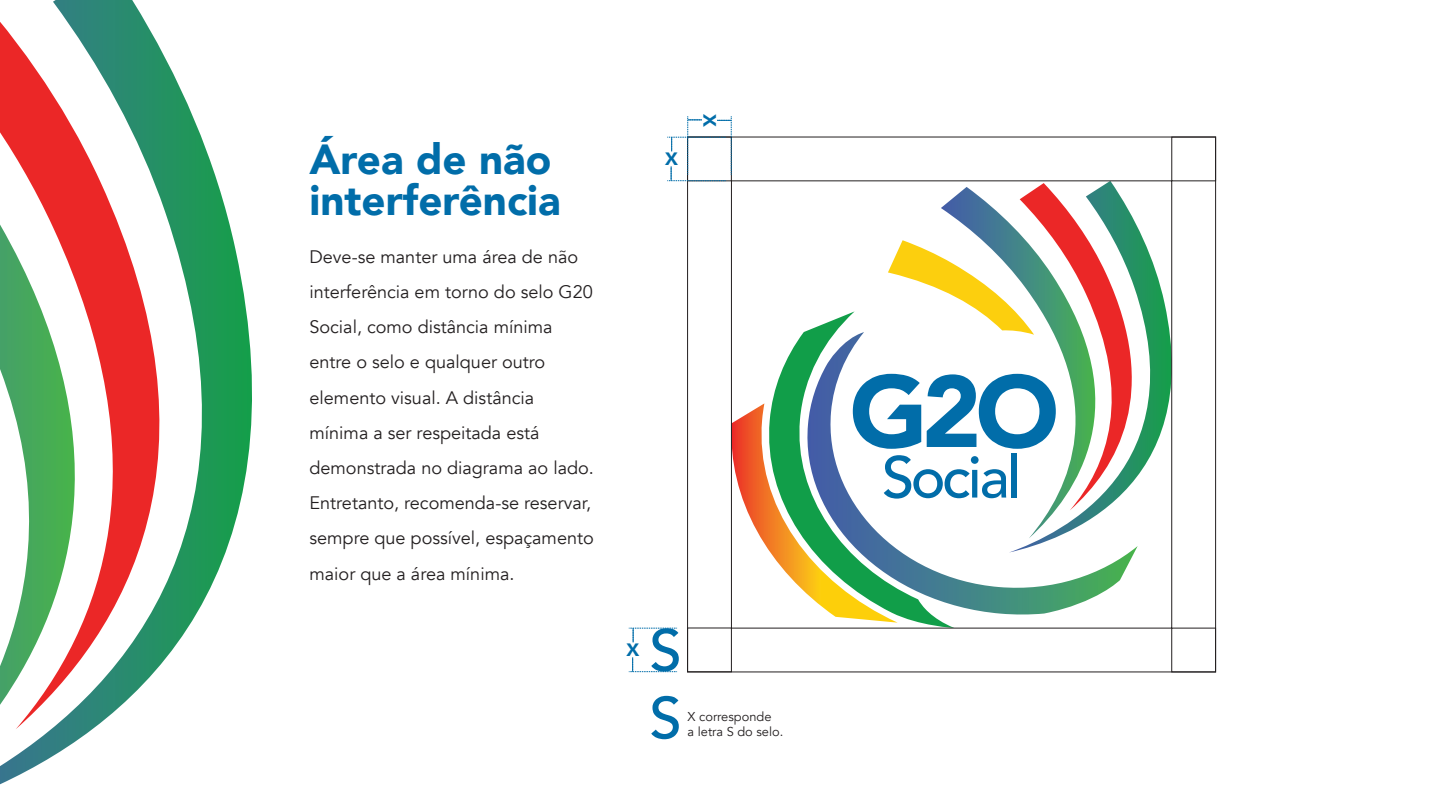
<style>
.page{position:relative;width:1440px;height:810px;background:#fff}
.page>*{position:absolute;margin:0;border:0;box-sizing:border-box;transform-origin:0 0}
.t1{font:500 58.35px "Avenir";letter-spacing:-.04em;color:#016da9}
.t2{font:900 42px/41px "Avenir";color:#016da9}
.t3{font:18.08px/35.2px "Avenir";color:#231f20}
.t4{font:900 17.85px "Avenir";color:#016da9}
.t5{font:12.83px/15.4px "Avenir";color:#231f20}
</style>
<div class="page">
<svg style="left:226px;top:211px;width:26px;height:340px"></svg>
<svg style="left:0;top:0;width:226px;height:649px"></svg>
<svg style="left:0;top:225px;width:120px;height:91px"></svg>
<svg style="left:0;top:316px;width:173px;height:469px"></svg>
<svg style="left:1161px;top:181px;width:44px;height:372px"></svg>
<svg style="left:651px;top:696px;width:28px;height:43px"></svg>
<svg style="left:629px;top:116px;width:532px;height:556px"></svg>
<h2 class="t2" style="left:309px;top:138px;width:253px">Área de não interferência</h2>
<p class="t3" style="left:309px;top:239px;width:286px">Deve-se manter uma área de não interferência em torno do selo G20<br>Social, como distância mínima entre o selo e qualquer outro elemento visual. A distância mínima a ser respeitada está demonstrada no diagrama ao lado.<br>Entretanto, recomenda-se reservar, sempre que possível, espaçamento maior que a área mínima.</p>
<p class="t4" style="left:665px;top:144px;width:14px">X</p>
<p class="t4" style="left:725px;top:114px;width:14px;rotate:90deg">X</p>
<p class="t4" style="left:627px;top:635px;width:14px">X</p>
<p class="t5" style="left:688px;top:709px;width:97px">X corresponde<br>a letra S do selo.</p>
<h1 class="t1" style="left:882px;top:427px;width:141px">Social</h1>
</div>
